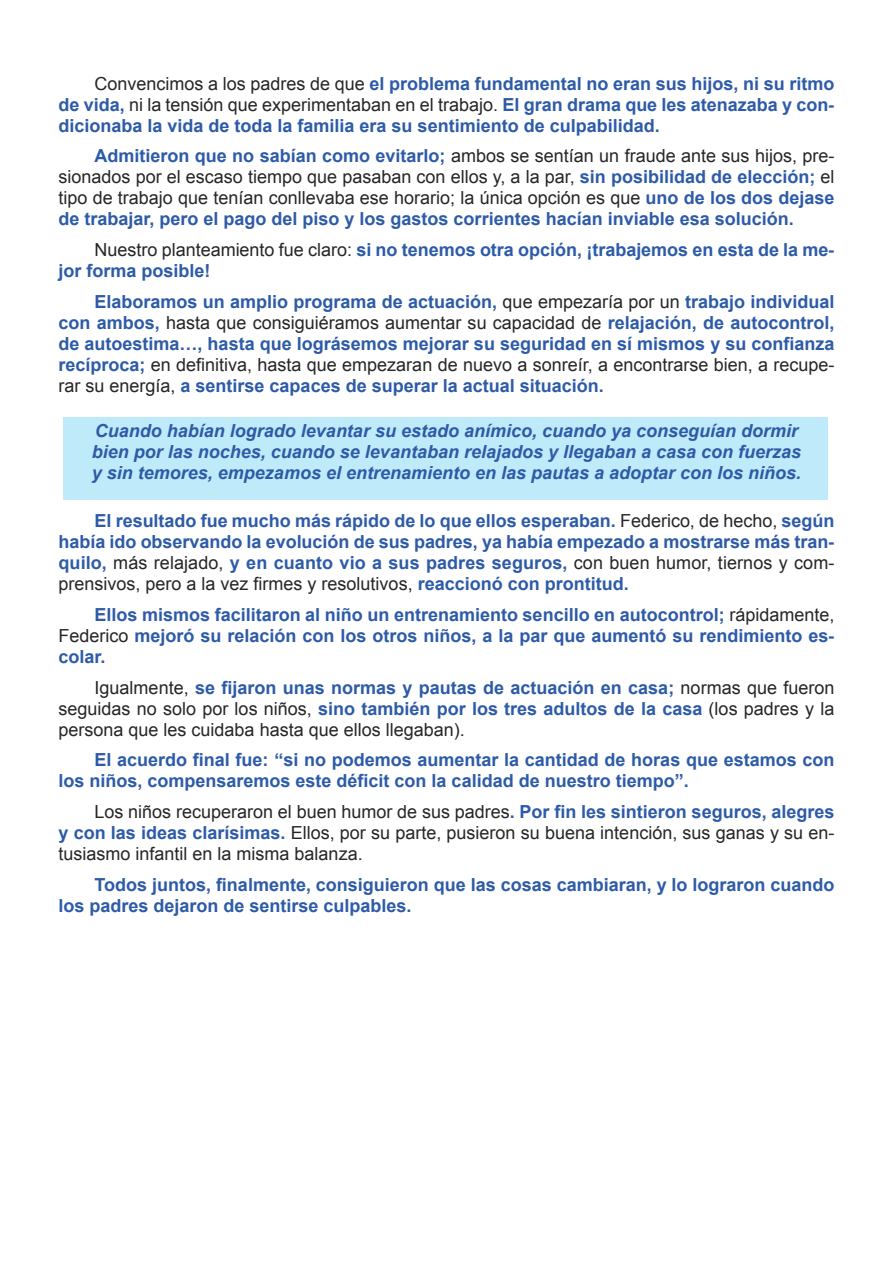
<style>
.page{position:relative;width:893px;height:1263px;background:#fff}
.page>*{position:absolute;margin:0;border:0;box-sizing:border-box;transform-origin:0 0}
.t1{font:700 18px/21px "Arial";color:#2d5ba7;text-align:justify}
.t2{font:18px/21px "Arial";color:#272627;text-align:justify}
.t3{font:italic 700 18px/21px "Arial";color:#2d5ba7}
.s1{font-weight:400;color:#272627}
.s2{font-weight:700;color:#2d5ba7}
</style>
<div class="page">
<div style="left:63px;top:417px;width:764px;height:83px;background:#bfeafa"></div>
<p class="t1" style="left:58px;top:73px;width:777px;text-indent:36px"><span class="s1">Convencimos a los padres de que</span> el problema fundamental no eran sus hijos, ni su ritmo de vida, <span class="s1">ni la tensión que experimentaban en el trabajo.</span> El gran drama que les atenazaba y con&shy;dicionaba la vida de toda la familia era su sentimiento de culpabilidad.</p>
<p class="t2" style="left:58px;top:146px;width:777px;text-indent:36px"><span class="s2">Admitieron que no sabían como evitarlo;</span> ambos se sentían un fraude ante sus hijos, pre&shy;sionados por el escaso tiempo que pasaban con ellos y, a la par, <span class="s2">sin posibilidad de elección;</span> el tipo de trabajo que tenían conllevaba ese horario; la única opción es que <span class="s2">uno de los dos dejase de trabajar, pero el pago del piso y los gastos corrientes hacían inviable esa solución.</span></p>
<p class="t1" style="left:59px;top:239px;width:777px;text-indent:36px"><span class="s1">Nuestro planteamiento fue claro:</span> si no tenemos otra opción, ¡trabajemos en esta de la me&shy;jor forma posible!</p>
<p class="t1" style="left:58px;top:291px;width:777px;text-indent:36px">Elaboramos un amplio programa de actuación, <span class="s1">que empezaría por un</span> trabajo individual con ambos, <span class="s1">hasta que consiguiéramos aumentar su capacidad de</span> relajación, de autocontrol, de autoestima…, hasta que lográsemos mejorar su seguridad en sí mismos y su confianza recíproca; <span class="s1">en definitiva, hasta que empezaran de nuevo a sonreír, a encontrarse bien, a recupe&shy;rar su energía,</span> a sentirse capaces de superar la actual situación.</p>
<p class="t3" style="left:92px;top:420px;width:711px">Cuando habían logrado levantar su estado anímico, cuando ya conseguían dormir bien por las noches, cuando se levantaban relajados y llegaban a casa con fuerzas y sin temores, empezamos el entrenamiento en las pautas a adoptar con los niños.</p>
<p class="t1" style="left:58px;top:511px;width:777px;text-indent:36px">El resultado fue mucho más rápido de lo que ellos esperaban. <span class="s1">Federico, de hecho,</span> según había ido observando la evolución de sus padres, ya había empezado a mostrarse más tran&shy;quilo, <span class="s1">más relajado,</span> y en cuanto vio a sus padres seguros, <span class="s1">con buen humor, tiernos y com&shy;prensivos, pero a la vez firmes y resolutivos,</span> reaccionó con prontitud.</p>
<p class="t1" style="left:58px;top:604px;width:777px;text-indent:36px">Ellos mismos facilitaron al niño un entrenamiento sencillo en autocontrol; <span class="s1">rápidamente, Federico</span> mejoró su relación con los otros niños, a la par que aumentó su rendimiento es&shy;colar.</p>
<p class="t2" style="left:58px;top:677px;width:777px;text-indent:36px">Igualmente, <span class="s2">se fijaron unas normas y pautas de actuación en casa;</span> normas que fueron seguidas no solo por los niños, <span class="s2">sino también por los tres adultos de la casa</span> (los padres y la persona que les cuidaba hasta que ellos llegaban).</p>
<p class="t1" style="left:58px;top:750px;width:777px;text-indent:36px">El acuerdo final fue: “si no podemos aumentar la cantidad de horas que estamos con los niños, compensaremos este déficit con la calidad de nuestro tiempo”.</p>
<p class="t2" style="left:58px;top:801px;width:777px;text-indent:36px">Los niños recuperaron el buen humor de sus padres<span class="s2">. Por fin les sintieron seguros, alegres y con las ideas clarísimas.</span> Ellos, por su parte, pusieron su buena intención, sus ganas y su en&shy;tusiasmo infantil en la misma balanza.</p>
<p class="t1" style="left:58px;top:874px;width:777px;text-indent:36px">Todos juntos, finalmente, consiguieron que las cosas cambiaran, y lo lograron cuando los padres dejaron de sentirse culpables.</p>
</div>
